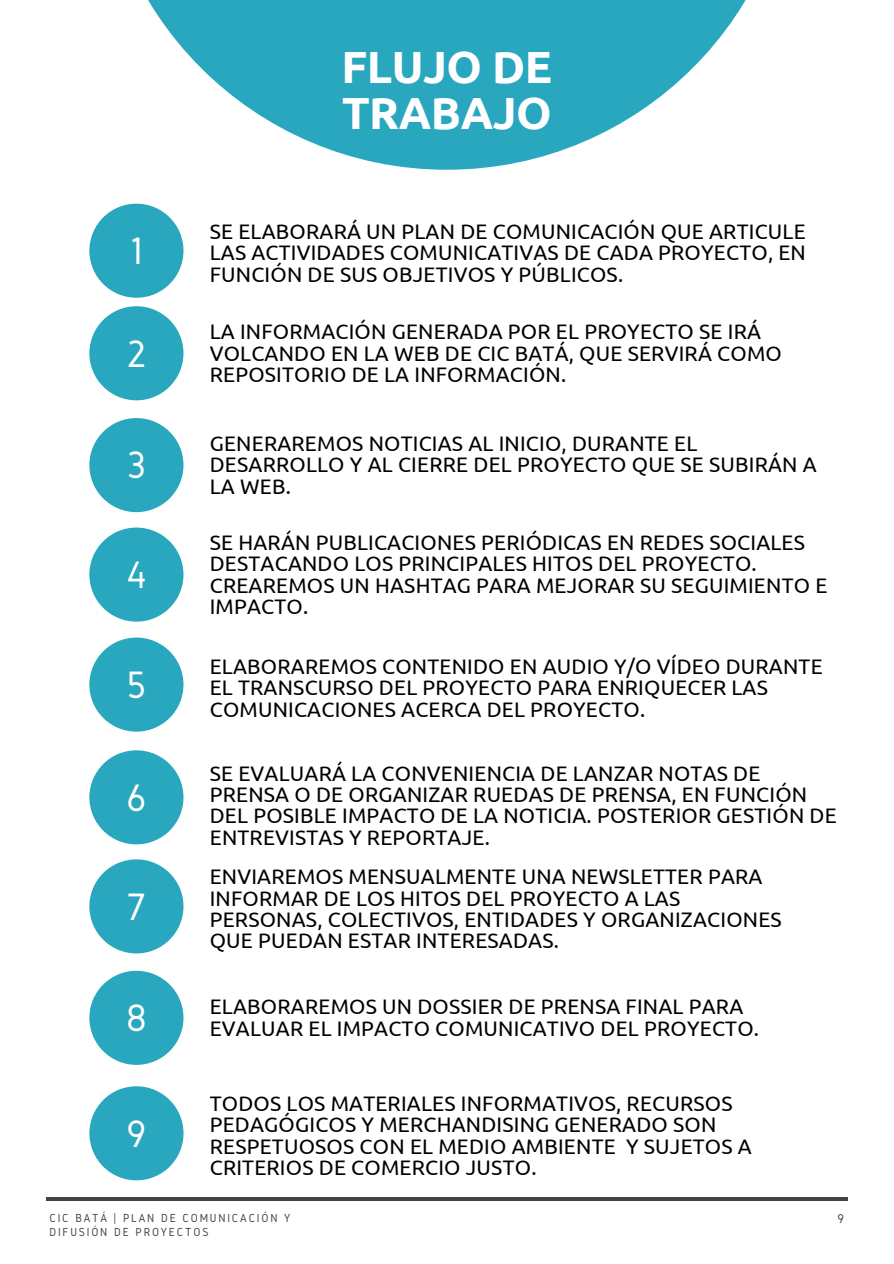
<style>
.page{position:relative;width:894px;height:1264px;background:#fff}
.page>*{position:absolute;margin:0;border:0;box-sizing:border-box;transform-origin:0 0}
.t1{font:700 45px/46.2px "Ubuntu";letter-spacing:-.01em;color:#fff}
.t2{font:39.6px "Gidole";color:#fff}
.t3{font:21px/21.3px "Ubuntu";letter-spacing:.01em;color:#000}
.t4{font:13.2px "Gidole";color:#444440}
.t5{font:12.15px/13.5px "Gidole";letter-spacing:.15em;color:#444440}
</style>
<div class="page">
<hr style="left:46px;top:1197px;width:801px;height:3px;background:#444440">
<svg style="left:148px;top:0;width:598px;height:170px;fill:#29a7be"></svg>
<div style="left:89px;top:204px;width:94px;height:94px;background:#29a7be;border-radius:50%"></div>
<div style="left:89px;top:306px;width:94px;height:94px;background:#29a7be;border-radius:50%"></div>
<div style="left:89px;top:418px;width:94px;height:94px;background:#29a7be;border-radius:50%"></div>
<div style="left:89px;top:527px;width:94px;height:94px;background:#29a7be;border-radius:50%"></div>
<div style="left:89px;top:637px;width:94px;height:94px;background:#29a7be;border-radius:50%"></div>
<div style="left:89px;top:750px;width:94px;height:94px;background:#29a7be;border-radius:50%"></div>
<div style="left:89px;top:859px;width:94px;height:94px;background:#29a7be;border-radius:50%"></div>
<div style="left:89px;top:970px;width:94px;height:94px;background:#29a7be;border-radius:50%"></div>
<div style="left:89px;top:1086px;width:94px;height:94px;background:#29a7be;border-radius:50%"></div>
<h2 class="t2" style="left:129px;top:229px;width:16px">1</h2>
<h2 class="t2" style="left:126px;top:331px;width:22px">2</h2>
<h2 class="t2" style="left:127px;top:443px;width:21px">3</h2>
<h2 class="t2" style="left:126px;top:553px;width:22px">4</h2>
<h2 class="t2" style="left:127px;top:663px;width:21px">5</h2>
<h2 class="t2" style="left:126px;top:775px;width:21px">6</h2>
<h2 class="t2" style="left:126px;top:884px;width:21px">7</h2>
<h2 class="t2" style="left:126px;top:996px;width:22px">8</h2>
<h2 class="t2" style="left:126px;top:1111px;width:21px">9</h2>
<h1 class="t1" style="left:341px;top:43px;width:212px">FLUJO DE<br>TRABAJO</h1>
<p class="t3" style="left:210px;top:220px;width:597px;text-align:justify">SE ELABORARÁ UN PLAN DE COMUNICACIÓN QUE ARTICULE LAS ACTIVIDADES COMUNICATIVAS DE CADA PROYECTO, EN FUNCIÓN DE SUS OBJETIVOS Y PÚBLICOS.</p>
<p class="t3" style="left:210px;top:321px;width:573px">LA INFORMACIÓN GENERADA POR EL PROYECTO SE IRÁ<br>VOLCANDO EN LA WEB DE CIC BATÁ, QUE SERVIRÁ COMO<br>REPOSITORIO DE LA INFORMACIÓN.</p>
<p class="t3" style="left:210px;top:432px;width:608px">GENERAREMOS NOTICIAS AL INICIO, DURANTE EL<br>DESARROLLO Y AL CIERRE DEL PROYECTO QUE SE SUBIRÁN A<br>LA WEB.</p>
<p class="t3" style="left:210px;top:531px;width:619px">SE HARÁN PUBLICACIONES PERIÓDICAS EN REDES SOCIALES DESTACANDO LOS PRINCIPALES HITOS DEL PROYECTO.<br>CREAREMOS UN HASHTAG PARA MEJORAR SU SEGUIMIENTO E IMPACTO.</p>
<p class="t3" style="left:210px;top:655px;width:614px">ELABORAREMOS CONTENIDO EN AUDIO Y/O VÍDEO DURANTE<br>EL TRANSCURSO DEL PROYECTO PARA ENRIQUECER LAS<br>COMUNICACIONES ACERCA DEL PROYECTO.</p>
<p class="t3" style="left:210px;top:762px;width:628px">SE EVALUARÁ LA CONVENIENCIA DE LANZAR NOTAS DE PRENSA O DE ORGANIZAR RUEDAS DE PRENSA, EN FUNCIÓN DEL POSIBLE IMPACTO DE LA NOTICIA. POSTERIOR GESTIÓN DE ENTREVISTAS Y REPORTAJE.</p>
<p class="t3" style="left:210px;top:865px;width:573px">ENVIAREMOS MENSUALMENTE UNA NEWSLETTER PARA INFORMAR DE LOS HITOS DEL PROYECTO A LAS PERSONAS, COLECTIVOS, ENTIDADES Y ORGANIZACIONES QUE PUEDAN ESTAR INTERESADAS.</p>
<p class="t3" style="left:210px;top:995px;width:550px">ELABORAREMOS UN DOSSIER DE PRENSA FINAL PARA<br>EVALUAR EL IMPACTO COMUNICATIVO DEL PROYECTO.</p>
<p class="t3" style="left:210px;top:1092px;width:543px">TODOS LOS MATERIALES INFORMATIVOS, RECURSOS PEDAGÓGICOS Y MERCHANDISING GENERADO SON RESPETUOSOS CON EL MEDIO AMBIENTE Y SUJETOS A CRITERIOS DE COMERCIO JUSTO.</p>
<p class="t5" style="left:49px;top:1211px;width:242px">CIC BATÁ | PLAN DE COMUNICACIÓN Y<br>DIFUSIÓN DE PROYECTOS</p>
<p class="t4" style="left:837px;top:1211px;width:8px">9</p>
</div>
